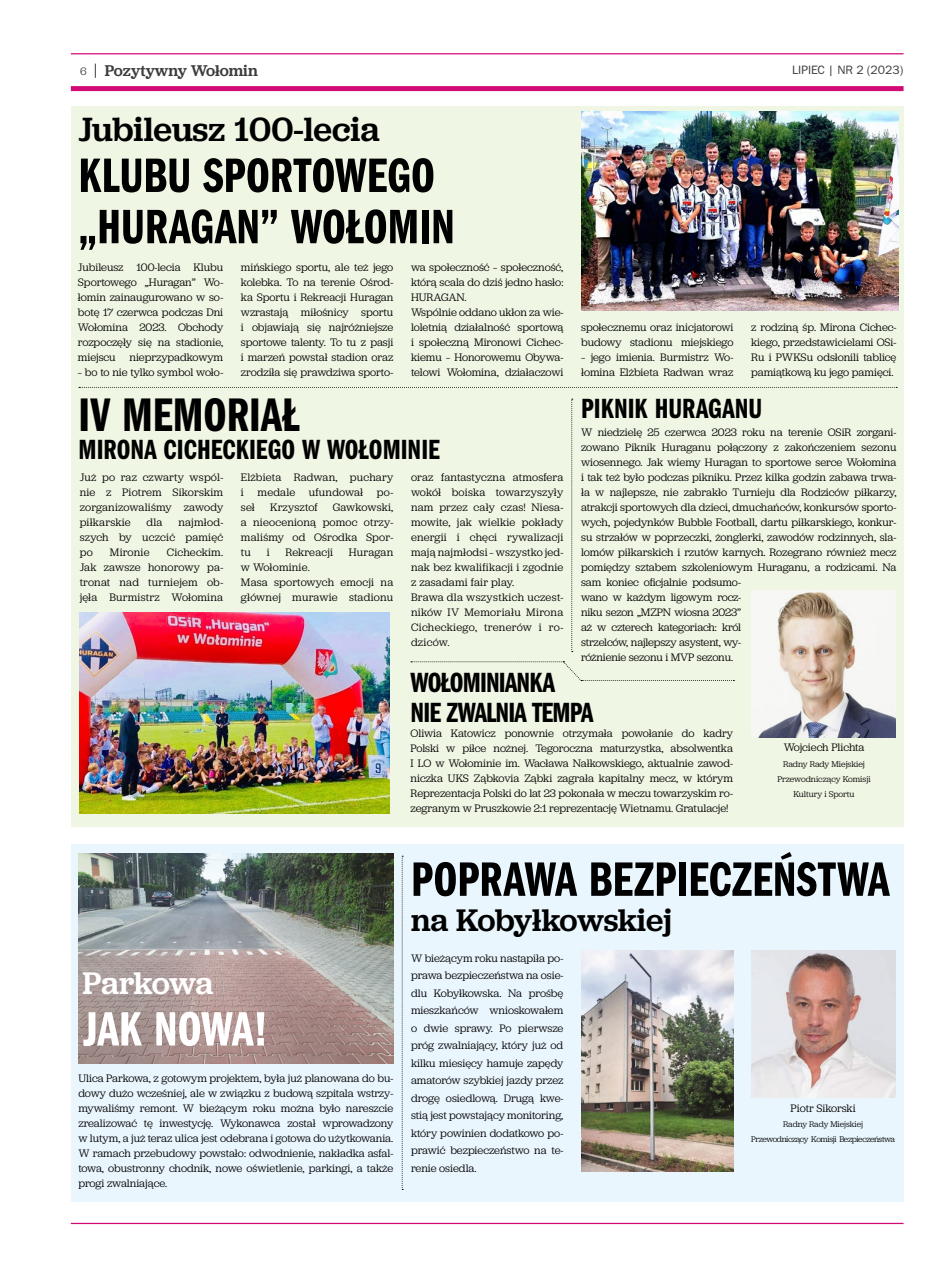
<style>
.page{position:relative;width:939px;height:1276px;background:#fff}
.page>*{position:absolute;margin:0;border:0;box-sizing:border-box;transform-origin:0 0}
.t1{font:50px/51.2px "Franklin Gothic URW Com Dem";color:#000}
.t2{font:50px "Franklin Gothic URW Com Dem";letter-spacing:-.005em;color:#fff}
.t3{font:48.75px "Franklin Gothic URW Com Dem";color:#000}
.t4{font:500 35px "Jubilat";color:#000}
.t5{font:500 32.5px "Jubilat";color:#000}
.t6{font:500 32.5px "Jubilat";letter-spacing:-.015em;color:#fff}
.t7{font:28.75px "Franklin Gothic URW Com Dem";color:#000}
.t8{font:28.75px/30px "Franklin Gothic URW Com Dem";letter-spacing:-.03em;color:#000}
.t9{font:500 16.25px "Jubilat";color:#3c3c3b}
.t10{font:12.5px "Franklin Gothic URW Boo";color:#3c3c3b}
.t11{font:11.25px/15px "Jubilat";color:#000;text-align:justify}
.t12{font:11.25px/15px "Jubilat";letter-spacing:.02em;color:#000}
.t13{font:8.75px/15px "Jubilat";color:#000;text-align:center}
.t14{font:8.62px/15px "Jubilat";letter-spacing:-.04em;color:#000;text-align:center}
.s1{font-weight:400;font-size:11.25px}
</style>
<div class="page">
<hr style="left:71px;top:53px;width:833px;height:1px;background:#d10a75">
<svg style="left:95px;top:64px;width:1px;height:14px"></svg>
<hr style="left:71px;top:1222px;width:833px;height:2px;background:#d10a75">
<div style="left:71px;top:106px;width:833px;height:720px;background:#f0f6e4"></div>
<div style="left:71px;top:86px;width:833px;height:5px;background:#d10a75"></div>
<div style="left:71px;top:844px;width:833px;height:357px;background:#eaf6fe"></div>
<img style="left:751px;top:950px;width:144px;height:147px">
<img style="left:78px;top:853px;width:315px;height:210px">
<img style="left:581px;top:950px;width:152px;height:221px">
<svg style="left:402px;top:856px;width:1px;height:334px"></svg>
<img style="left:581px;top:112px;width:317px;height:199px">
<img style="left:79px;top:612px;width:311px;height:201px">
<svg style="left:79px;top:387px;width:818px;height:1px"></svg>
<svg style="left:411px;top:661px;width:323px;height:20px"></svg>
<svg style="left:571px;top:399px;width:2px;height:253px"></svg>
<img style="left:752px;top:590px;width:144px;height:147px">
<h3 class="t9" style="left:80px;top:60px;width:179px"><span class="s1">6</span> Pozytywny Wołomin</h3>
<p class="t10" style="left:792px;top:62px;width:113px">LIPIEC | NR 2 (2023)</p>
<h3 class="t4" style="left:78px;top:106px;width:303px">Jubileusz 100-lecia</h3>
<h1 class="t1" style="left:78px;top:147px;width:378px">KLUBU SPORTOWEGO „HURAGAN” WOŁOMIN</h1>
<p class="t11" style="left:78px;top:260px;width:147px">Jubileusz 100-lecia Klubu Sportowego „Huragan” Wo&shy;łomin zainaugurowano w so&shy;botę 17 czerwca podczas Dni Wołomina 2023. Obchody rozpoczęły się na stadionie, miejscu nieprzypadkowym</p>
<p class="t11" style="left:78px;top:365px;width:147px">– bo to nie tylko symbol woło-</p>
<p class="t11" style="left:241px;top:260px;width:154px">mińskiego sportu, ale też jego kolebka. To na terenie Ośrod&shy;ka Sportu i Rekreacji Huragan wzrastają miłośnicy sportu i objawiają się najróżniejsze sportowe talenty. To tu z pasji i marzeń powstał stadion oraz zrodziła się prawdziwa sporto-</p>
<p class="t11" style="left:411px;top:260px;width:154px;text-align:left">wa społeczność – społeczność, którą scala do dziś jedno hasło:<br>HURAGAN.<br>Wspólnie oddano ukłon za wie&shy;loletnią działalność sportową i społeczną Mironowi Cichec&shy;kiemu – Honorowemu Obywa&shy;telowi Wołomina, działaczowi</p>
<h2 class="t3" style="left:79px;top:381px;width:222px">IV MEMORIAŁ</h2>
<h3 class="t7" style="left:79px;top:429px;width:363px">MIRONA CICHECKIEGO W WOŁOMINIE</h3>
<p class="t11" style="left:80px;top:470px;width:145px">Już po raz czwarty wspól&shy;nie z Piotrem Sikorskim zorganizowaliśmy zawody piłkarskie</p>
<p class="t12" style="left:411px;top:470px;width:154px">oraz fantastyczna atmosfera wokół boiska towarzyszyły nam przez cały czas! Niesa&shy;mowite, jak wielkie pokłady energii i chęci rywalizacji mają najmłodsi – wszystko jed&shy;nak bez kwalifikacji i zgodnie z zasadami fair play.<br>Brawa dla wszystkich uczest&shy;ników IV Memoriału Mirona<br>Cicheckiego, trenerów i ro&shy;dziców.</p>
<p class="t11" style="left:241px;top:470px;width:154px">Elżbieta Radwan, puchary i medale ufundował po&shy;seł</p>
<p class="t11" style="left:270px;top:500px;width:49px">Krzysztof</p>
<p class="t11" style="left:241px;top:500px;width:154px;text-indent:92px">Gawkowski, a nieocenioną pomoc otrzy&shy;maliśmy od Ośrodka Spor&shy;tu</p>
<p class="t11" style="left:80px;top:515px;width:145px;text-indent:99px">najmłod&shy;szych by uczcić pamięć po</p>
<p class="t11" style="left:147px;top:515px;width:18px">dla</p>
<p class="t11" style="left:80px;top:545px;width:145px;text-indent:87px">Cicheckim.<br>Jak zawsze honorowy pa&shy;tronat nad turniejem ob&shy;jęła Burmistrz Wołomina</p>
<p class="t11" style="left:110px;top:545px;width:41px">Mironie</p>
<p class="t11" style="left:267px;top:545px;width:4px">i</p>
<p class="t11" style="left:285px;top:545px;width:49px">Rekreacji</p>
<p class="t12" style="left:349px;top:545px;width:46px">Huragan</p>
<p class="t12" style="left:241px;top:560px;width:154px">w Wołominie.<br>Masa sportowych emocji na głównej murawie stadionu</p>
<p class="t11" style="left:751px;top:320px;width:147px">z rodziną śp. Mirona Cichec&shy;kiego, przedstawicielami OSi-Ru i PWKSu odsłonili tablicę pamiątkową ku jego pamięci.</p>
<h3 class="t7" style="left:581px;top:388px;width:182px">PIKNIK HURAGANU</h3>
<p class="t11" style="left:581px;top:425px;width:317px;text-align:left">W niedzielę 25 czerwca 2023 roku na terenie OSiR zorgani&shy;zowano Piknik Huraganu połączony z zakończeniem sezonu wiosennego. Jak wiemy Huragan to sportowe serce Wołomina i tak też było podczas pikniku. Przez kilka godzin zabawa trwa&shy;ła w najlepsze, nie zabrakło Turnieju dla Rodziców piłkarzy, atrakcji sportowych dla dzieci, dmuchańców, konkursów sporto&shy;wych, pojedynków Bubble Football, dartu piłkarskiego, konkur&shy;su strzałów w poprzeczki, żonglerki, zawodów rodzinnych, sla&shy;lomów piłkarskich i rzutów karnych. Rozegrano również mecz pomiędzy sztabem szkoleniowym Huraganu, a rodzicami. Na sam koniec oficjalnie podsumo-<br>wano w każdym ligowym rocz-<br>niku sezon „MZPN wiosna 2023”<br>aż w czterech kategoriach: król<br>strzelców, najlepszy asystent, wy-<br>różnienie sezonu i MVP sezonu.</p>
<p class="t11" style="left:581px;top:320px;width:154px">społecznemu oraz inicjatorowi budowy stadionu miejskiego</p>
<p class="t11" style="left:581px;top:350px;width:154px">– jego imienia. Burmistrz Wo&shy;łomina Elżbieta Radwan wraz</p>
<h3 class="t6" style="left:82px;top:962px;width:133px">Parkowa</h3>
<h1 class="t2" style="left:82px;top:994px;width:187px">JAK NOWA!</h1>
<p class="t11" style="left:78px;top:1070px;width:316px">Ulica Parkowa, z gotowym projektem, była już planowana do bu&shy;dowy dużo wcześniej, ale w związku z budową szpitala wstrzy&shy;mywaliśmy remont. W bieżącym roku można było nareszcie zrealizować tę inwestycję. Wykonawca został wprowadzony w lutym, a już teraz ulica jest odebrana i gotowa do użytkowania.<br>W ramach przebudowy powstało: odwodnienie, nakładka asfal&shy;towa, obustronny chodnik, nowe oświetlenie, parkingi, a także progi zwalniające.</p>
<h3 class="t8" style="left:411px;top:665px;width:184px">WOŁOMINIANKA<br>NIE ZWALNIA TEMPA</h3>
<p class="t11" style="left:411px;top:725px;width:324px">Oliwia Katowicz ponownie otrzymała powołanie do kadry Polski w piłce nożnej. Tegoroczna maturzystka, absolwentka I LO w Wołominie im. Wacława Nałkowskiego, aktualnie zawod&shy;niczka UKS Ząbkovia Ząbki zagrała kapitalny mecz, w którym Reprezentacja Polski do lat 23 pokonała w meczu towarzyskim ro&shy;zegranym w Pruszkowie 2:1 reprezentację Wietnamu. Gratulacje!</p>
<p class="t11" style="left:784px;top:740px;width:82px">Wojciech Plichta</p>
<p class="t13" style="left:777px;top:756px;width:95px">Radny Rady Miejskiej<br>Przewodniczący Komisji<br>Kultury i Sportu</p>
<h1 class="t1" style="left:411px;top:850px;width:480px">POPRAWA BEZPIECZEŃSTWA</h1>
<h3 class="t5" style="left:411px;top:899px;width:263px">na Kobyłkowskiej</h3>
<p class="t11" style="left:411px;top:948px;width:154px;line-height:17.5px">W bieżącym roku nastąpiła po&shy;prawa bezpieczeństwa na osie&shy;dlu Kobyłkowska. Na prośbę mieszkańców wnioskowałem o dwie sprawy. Po pierwsze próg zwalniający, który już od kilku miesięcy hamuje zapędy amatorów szybkiej jazdy przez drogę osiedlową. Drugą kwe&shy;stią jest powstający monitoring, który powinien dodatkowo po&shy;prawić bezpieczeństwo na te&shy;renie osiedla.</p>
<p class="t11" style="left:791px;top:1100px;width:67px">Piotr Sikorski</p>
<p class="t14" style="left:751px;top:1116px;width:145px">Radny Rady Miejskiej<br>Przewodniczący Komisji Bezpieczeństwa</p>
</div>
